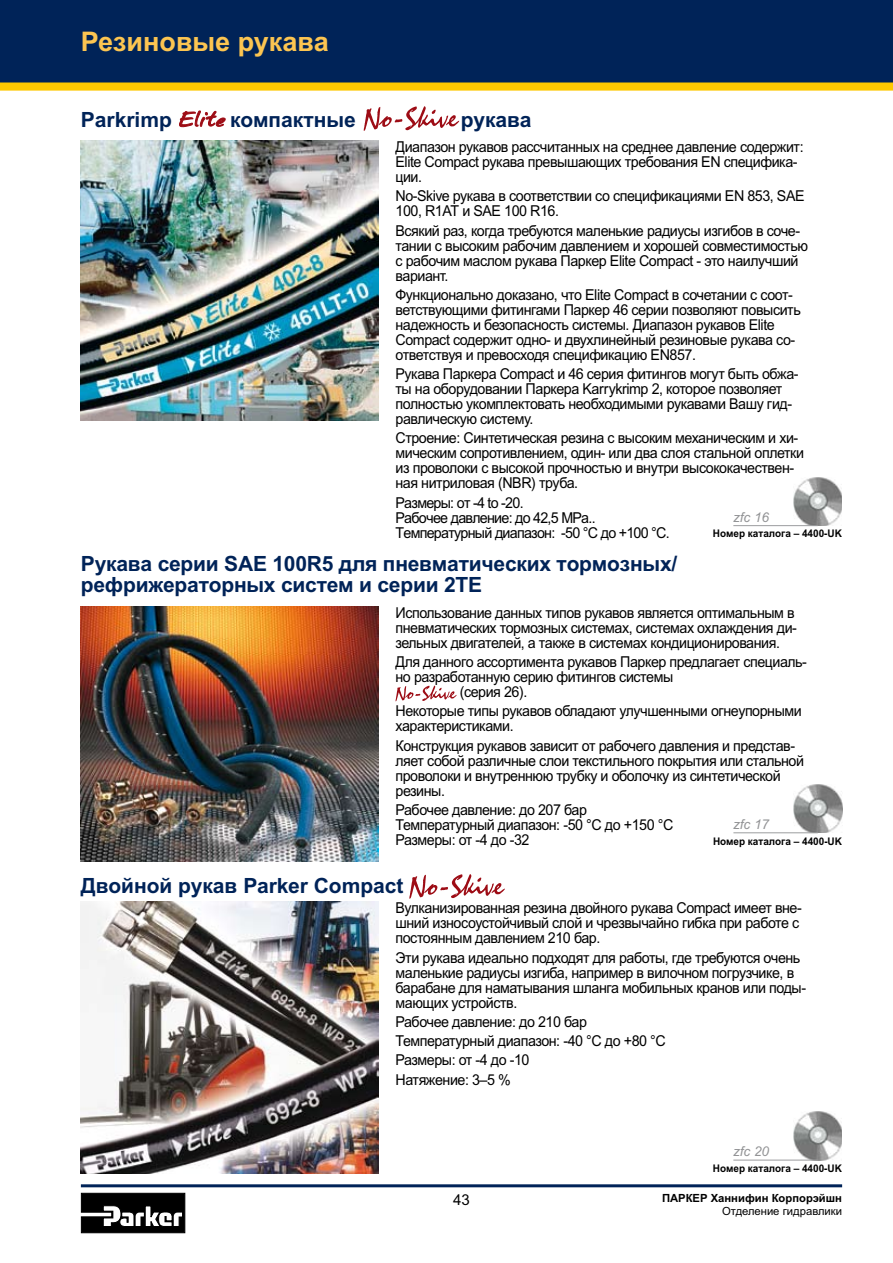
<style>
.page{position:relative;width:893px;height:1263px;background:#fff}
.page>*{position:absolute;margin:0;border:0;box-sizing:border-box;transform-origin:0 0}
.t1{font:700 27px "Arial Cyr";color:#fcc551}
.t2{font:700 21px/21.8px "Arial Cyr";letter-spacing:-.01em;color:#002358}
.t3{font:15px/15px "Arial Cyr";letter-spacing:-.03em;color:#000;scale:.95 1}
.t4{font:15px/15px "Arial Cyr";letter-spacing:-.05em;color:#000;scale:.95 1}
.t5{font:15px "Arial Cyr";letter-spacing:-.03em;color:#000}
.t6{font:13.5px "Arial Cyr MT Inclined";color:#929395}
.t7{font:700 11.25px "Arial Cyr";color:#000}
.t8{font:11.25px "Arial Cyr";color:#000}
.t9{font:700 10.5px "Arial Cyr";color:#000;scale:.95 1}
</style>
<div class="page">
<svg style="left:0;top:0;width:893px;height:91px;background:#173250"></svg>
<svg style="left:81px;top:1193px;width:104px;height:40px"></svg>
<hr style="left:81px;top:1184px;width:761px;height:3px;background:#002358">
<img style="left:81px;top:901px;width:297px;height:273px">
<svg style="left:409px;top:874px;width:96px;height:25px"></svg>
<img style="left:81px;top:606px;width:298px;height:255px">
<img style="left:81px;top:140px;width:297px;height:281px">
<img style="left:793px;top:784px;width:49px;height:49px">
<hr style="left:733px;top:832px;width:85px;height:1px;background:#9c9d9f">
<svg style="left:396px;top:686px;width:61px;height:15px"></svg>
<img style="left:793px;top:477px;width:49px;height:49px">
<hr style="left:733px;top:525px;width:85px;height:1px;background:#9c9d9f">
<svg style="left:364px;top:106px;width:95px;height:25px"></svg>
<svg style="left:179px;top:111px;width:47px;height:16px"></svg>
<img style="left:793px;top:1111px;width:49px;height:49px">
<hr style="left:733px;top:1160px;width:85px;height:1px;background:#9c9d9f">
<h1 class="t1" style="left:81px;top:26px;width:249px">Резиновые рукава</h1>
<h2 class="t2" style="left:81px;top:109px;width:93px">Рarkrimp</h2>
<h2 class="t2" style="left:230px;top:109px;width:127px">компактные</h2>
<h2 class="t2" style="left:461px;top:109px;width:72px">рукава</h2>
<p class="t3" style="left:395px;top:139px;width:431px">Диапазон рукавов рассчитанных на среднее давление содержит:<br>Elite Compact рукава превышающих требования EN специфика&shy;ции.</p>
<p class="t3" style="left:395px;top:189px;width:432px">No-Skive рукава в соответствии со спецификациями EN 853, SAE<br>100, R1AT и SAE 100 R16.</p>
<p class="t3" style="left:395px;top:223px;width:436px">Всякий раз, когда требуются маленькие радиусы изгибов в соче&shy;тании с высоким рабочим давлением и хорошей совместимостью с рабочим маслом рукава Паркер Elite Compact - это наилучший вариант.</p>
<p class="t3" style="left:395px;top:287px;width:428px">Функционально доказано, что Elite Compact в сочетании с соот&shy;ветствующими фитингами Паркер 46 серии позволяют повысить надежность и безопасность системы. Диапазон рукавов Elite Compact содержит одно- и двухлинейный резиновые рукава со&shy;ответствуя и превосходя спецификацию EN857.</p>
<p class="t3" style="left:395px;top:366px;width:426px">Рукава Паркера Compact и 46 серия фитингов могут быть обжа&shy;ты на оборудовании Паркера Karrykrimp 2, которое позволяет полностью укомплектовать необходимыми рукавами Вашу гид&shy;равлическую систему.</p>
<p class="t3" style="left:395px;top:431px;width:431px">Строение: Синтетическая резина с высоким механическим и хи&shy;мическим сопротивлением, один- или два слоя стальной оплетки из проволоки с высокой прочностью и внутри высококачествен&shy;ная нитриловая (NBR) труба.</p>
<p class="t4" style="left:395px;top:495px;width:290px">Размеры: от -4 to -20.<br>Рабочее давление: до 42,5 MPa..<br>Температурный диапазон: -50 °C до +100 °C.</p>
<p class="t6" style="left:733px;top:509px;width:38px">zfc 16</p>
<p class="t9" style="left:713px;top:528px;width:137px">Номер каталога – 4400-UK</p>
<h2 class="t2" style="left:81px;top:552px;width:598px">Рукава серии SAE 100R5 для пневматических тормозных/ рефрижераторных систем и серии 2TE</h2>
<p class="t3" style="left:395px;top:605px;width:424px">Использование данных типов рукавов является оптимальным в пневматических тормозных системах, системах охлаждения ди&shy;зельных двигателей, а также в системах кондиционирования.</p>
<p class="t3" style="left:395px;top:654px;width:435px">Для данного ассортимента рукавов Паркер предлагает специаль-</p>
<p class="t3" style="left:395px;top:669px;width:294px">но разработанную серию фитингов системы</p>
<p class="t3" style="left:460px;top:684px;width:73px">(серия 26).</p>
<p class="t3" style="left:395px;top:704px;width:429px">Некоторые типы рукавов обладают улучшенными огнеупорными характеристиками.</p>
<p class="t3" style="left:395px;top:738px;width:431px">Конструкция рукавов зависит от рабочего давления и представ&shy;ляет собой различные слои текстильного покрытия или стальной проволоки и внутреннюю трубку и оболочку из синтетической резины.</p>
<p class="t3" style="left:395px;top:802px;width:294px">Рабочее давление: до 207 бар<br>Температурный диапазон: -50 °С до +150 °С<br>Размеры: от -4 до -32</p>
<p class="t6" style="left:733px;top:816px;width:38px">zfc 17</p>
<p class="t9" style="left:713px;top:835px;width:137px">Номер каталога – 4400-UK</p>
<h2 class="t2" style="left:81px;top:875px;width:324px">Двойной рукав Parker Compact</h2>
<p class="t3" style="left:395px;top:901px;width:429px">Вулканизированная резина двойного рукава Сompact имеет вне&shy;шний износоустойчивый слой и чрезвычайно гибка при работе с постоянным давлением 210 бар.</p>
<p class="t3" style="left:395px;top:950px;width:434px">Эти рукава идеально подходят для работы, где требуются очень маленькие радиусы изгиба, например в вилочном погрузчике, в барабане для наматывания шланга мобильных кранов или поды&shy;мающих устройств.</p>
<p class="t3" style="left:395px;top:1012px;width:286px;line-height:19.2px">Рабочее давление: до 210 бар<br>Температурный диапазон: -40 °C до +80 °C<br>Размеры: от -4 до -10<br>Натяжение: 3–5 %</p>
<p class="t6" style="left:733px;top:1144px;width:38px">zfc 20</p>
<p class="t9" style="left:713px;top:1162px;width:137px">Номер каталога – 4400-UK</p>
<p class="t5" style="left:453px;top:1191px;width:9px">43</p>
<p class="t7" style="left:662px;top:1191px;width:181px">ПАРКЕР Ханнифин Корпорэйшн</p>
<p class="t8" style="left:722px;top:1205px;width:121px">Отделение гидравлики</p>
</div>
